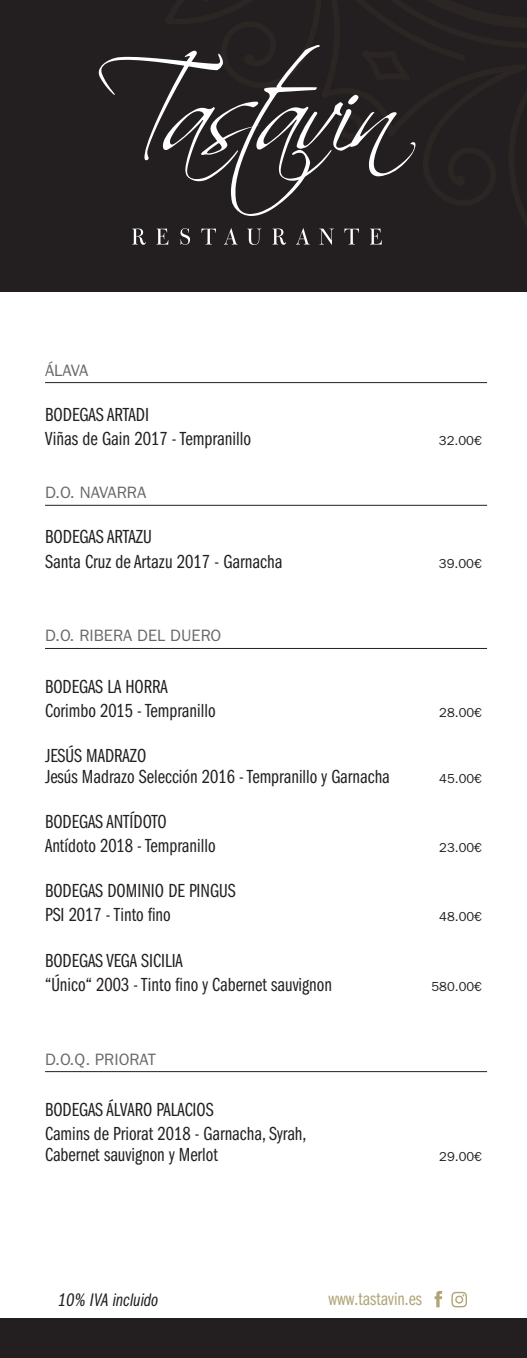
<style>
.page{position:relative;width:527px;height:1358px;background:#fff}
.page>*{position:absolute;margin:0;border:0;box-sizing:border-box;transform-origin:0 0}
.t1{font:19.62px/20.6px "ITC Franklin Gothic Std Bk Cp";color:#231f20}
.t2{font:18.88px "ITC Franklin Gothic Std Bk Cp";color:#afa576}
.t3{font:18.88px "ITC Franklin Gothic Std Bk Cp It";color:#231f20}
.t4{font:16.5px "ITC Franklin Gothic Std";color:#69696c}
.t5{font:13px "ITC Franklin Gothic Std";color:#231f20}
</style>
<div class="page">
<div style="left:0;top:1317px;width:526px;height:40px;background:#231f20"></div>
<svg style="left:434px;top:1291px;width:7px;height:16px"></svg>
<svg style="left:451px;top:1291px;width:15px;height:16px"></svg>
<div style="left:0;top:0;width:526px;height:291px;background:#231f20"></div>
<svg style="left:98px;top:45px;width:317px;height:171px"></svg>
<svg style="left:132px;top:228px;width:249px;height:17px"></svg>
<hr style="left:45px;top:382px;width:441px;height:1px;background:#231f20">
<hr style="left:45px;top:505px;width:441px;height:1px;background:#231f20">
<hr style="left:45px;top:648px;width:441px;height:1px;background:#231f20">
<hr style="left:45px;top:1071px;width:441px;height:1px;background:#231f20">
<p class="t4" style="left:45px;top:360px;width:45px">ÁLAVA</p>
<p class="t1" style="left:45px;top:404px;width:106px">BODEGAS ARTADI</p>
<p class="t1" style="left:45px;top:428px;width:207px">Viñas de Gain 2017 - Tempranillo</p>
<p class="t5" style="left:438px;top:433px;width:45px">32.00€</p>
<p class="t4" style="left:45px;top:483px;width:103px">D.O. NAVARRA</p>
<p class="t1" style="left:45px;top:527px;width:108px">BODEGAS ARTAZU</p>
<p class="t1" style="left:45px;top:551px;width:239px">Santa Cruz de Artazu 2017 - Garnacha</p>
<p class="t5" style="left:438px;top:555px;width:45px">39.00€</p>
<p class="t4" style="left:45px;top:626px;width:178px">D.O. RIBERA DEL DUERO</p>
<p class="t1" style="left:45px;top:676px;width:124px">BODEGAS LA HORRA</p>
<p class="t1" style="left:45px;top:700px;width:172px">Corimbo 2015 - Tempranillo</p>
<p class="t5" style="left:439px;top:704px;width:44px">28.00€</p>
<p class="t1" style="left:45px;top:745px;width:346px">JESÚS MADRAZO<br>Jesús Madrazo Selección 2016 - Tempranillo y Garnacha</p>
<p class="t5" style="left:439px;top:770px;width:44px">45.00€</p>
<p class="t1" style="left:45px;top:811px;width:123px">BODEGAS ANTÍDOTO</p>
<p class="t1" style="left:45px;top:835px;width:172px">Antídoto 2018 - Tempranillo</p>
<p class="t5" style="left:439px;top:840px;width:44px">23.00€</p>
<p class="t1" style="left:45px;top:880px;width:192px">BODEGAS DOMINIO DE PINGUS</p>
<p class="t1" style="left:45px;top:904px;width:127px">PSI 2017 - Tinto fino</p>
<p class="t5" style="left:439px;top:909px;width:44px">48.00€</p>
<p class="t1" style="left:45px;top:949px;width:139px">BODEGAS VEGA SICILIA</p>
<p class="t1" style="left:45px;top:974px;width:288px">“Único“ 2003 - Tinto fino y Cabernet sauvignon</p>
<p class="t5" style="left:431px;top:978px;width:52px">580.00€</p>
<p class="t4" style="left:45px;top:1049px;width:112px">D.O.Q. PRIORAT</p>
<p class="t1" style="left:45px;top:1099px;width:170px">BODEGAS ÁLVARO PALACIOS</p>
<p class="t1" style="left:45px;top:1123px;width:263px">Camins de Priorat 2018 - Garnacha, Syrah,<br>Cabernet sauvignon y Merlot</p>
<p class="t5" style="left:439px;top:1148px;width:44px">29.00€</p>
<p class="t3" style="left:58px;top:1289px;width:102px">10% IVA incluido</p>
<p class="t2" style="left:328px;top:1287px;width:95px">www.tastavin.es</p>
</div>
